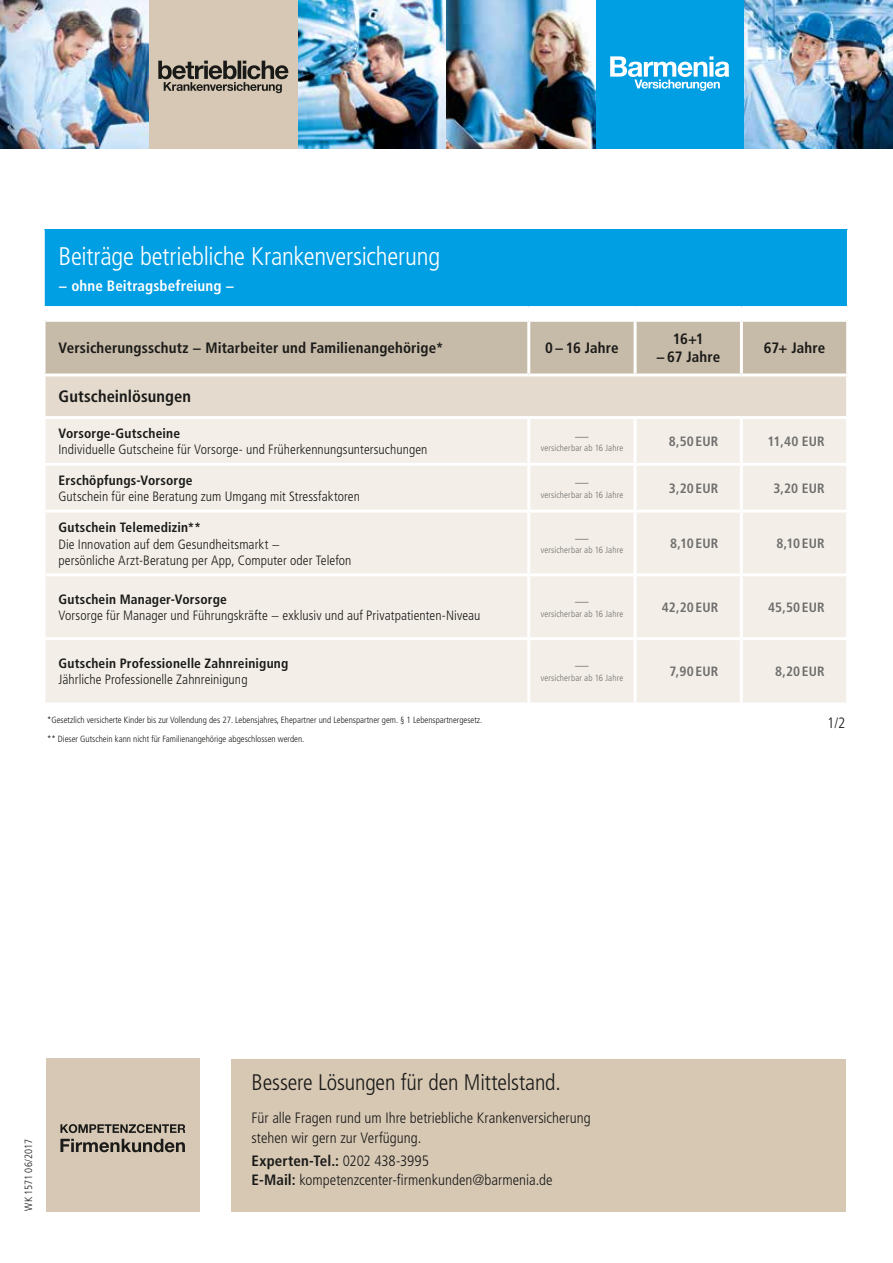
<style>
.page{position:relative;width:893px;height:1263px;background:#fff}
.page>*{position:absolute;margin:0;border:0;box-sizing:border-box;transform-origin:0 0}
.t1{font:300 condensed 25.5px "Frutiger LT Std";letter-spacing:-.01em;color:#fff}
.t2{font:300 condensed 22.5px "Frutiger LT Std";letter-spacing:-.005em;color:#1a1a18}
.t3{font:700 condensed 16.5px "Frutiger LT Std";letter-spacing:.005em;color:#1a1a18}
.t4{font:300 condensed 15px/19.5px "Frutiger LT Std";color:#1a1a18}
.t5{font:700 condensed 15px/18px "Frutiger LT Std";letter-spacing:.01em;color:#1a1a18;text-align:center}
.t6{font:700 condensed 15px "Frutiger LT Std";letter-spacing:.01em;color:#fff}
.t7{font:300 condensed 13.5px/16.2px "Frutiger LT Std";letter-spacing:.005em;color:#1a1a18}
.t8{font:700 condensed 13.5px "Frutiger LT Std";letter-spacing:.015em;color:#1a1a18}
.t9{font:700 condensed 13.5px "Frutiger LT Std";letter-spacing:.01em;color:#6f6f6e}
.t10{font:300 condensed 13.5px "Frutiger LT Std";color:#6f6f6e}
.t11{font:300 condensed 10.5px "Frutiger LT Std";letter-spacing:-.01em;color:#1a1a18}
.t12{font:300 condensed 9px/19.5px "Frutiger LT Std";color:#1a1a18}
.t13{font:300 condensed 9px "Frutiger LT Std";letter-spacing:.02em;color:#6f6f6e}
.s1{font-weight:700}
</style>
<div class="page">
<div style="left:583px;top:0;width:170px;height:149px;background:#009ee3"></div>
<img style="left:298px;top:0;width:148px;height:149px">
<img style="left:0;top:0;width:149px;height:149px">
<img style="left:446px;top:0;width:149px;height:149px">
<img style="left:744px;top:0;width:149px;height:149px">
<svg style="left:610px;top:56px;width:119px;height:35px"></svg>
<div style="left:44px;top:230px;width:804px;height:78px;background:#009ee3"></div>
<div style="left:44px;top:375px;width:804px;height:42px;background:#e4dacd"></div>
<div style="left:46px;top:419px;width:800px;height:283px;background:#f3eee8"></div>
<hr style="left:43px;top:230px;width:2px;height:76px;background:#fff">
<hr style="left:847px;top:230px;width:1px;height:76px;background:#fff">
<div style="left:46px;top:322px;width:800px;height:51px;background:#c6baa8"></div>
<hr style="left:527px;top:322px;width:3px;height:51px;background:#fff">
<hr style="left:634px;top:322px;width:3px;height:51px;background:#fff">
<hr style="left:740px;top:322px;width:3px;height:51px;background:#fff">
<hr style="left:740px;top:419px;width:3px;height:44px;background:#fff">
<hr style="left:43px;top:463px;width:484px;height:3px;background:#fff">
<hr style="left:527px;top:419px;width:3px;height:44px;background:#fff">
<hr style="left:634px;top:419px;width:3px;height:44px;background:#fff">
<hr style="left:527px;top:463px;width:110px;height:3px;background:#fff">
<hr style="left:527px;top:466px;width:3px;height:44px;background:#fff">
<hr style="left:634px;top:466px;width:3px;height:44px;background:#fff">
<hr style="left:637px;top:463px;width:104px;height:3px;background:#fff">
<hr style="left:741px;top:463px;width:108px;height:3px;background:#fff">
<hr style="left:740px;top:466px;width:3px;height:44px;background:#fff">
<hr style="left:527px;top:513px;width:3px;height:60px;background:#fff">
<hr style="left:634px;top:513px;width:3px;height:62px;background:#fff">
<hr style="left:527px;top:576px;width:3px;height:61px;background:#fff">
<hr style="left:634px;top:575px;width:3px;height:62px;background:#fff">
<hr style="left:635px;top:510px;width:106px;height:3px;background:#fff">
<hr style="left:741px;top:510px;width:108px;height:3px;background:#fff">
<hr style="left:740px;top:513px;width:3px;height:60px;background:#fff">
<hr style="left:637px;top:573px;width:104px;height:3px;background:#fff">
<hr style="left:741px;top:573px;width:108px;height:3px;background:#fff">
<hr style="left:740px;top:576px;width:3px;height:61px;background:#fff">
<hr style="left:635px;top:637px;width:106px;height:3px;background:#fff">
<hr style="left:741px;top:637px;width:108px;height:3px;background:#fff">
<hr style="left:740px;top:640px;width:3px;height:62px;background:#fff">
<hr style="left:527px;top:640px;width:3px;height:62px;background:#fff">
<hr style="left:634px;top:640px;width:3px;height:62px;background:#fff">
<hr style="left:43px;top:306px;width:486px;height:3px;background:#fff">
<hr style="left:529px;top:306px;width:106px;height:3px;background:#fff">
<hr style="left:635px;top:306px;width:106px;height:3px;background:#fff">
<hr style="left:741px;top:306px;width:108px;height:3px;background:#fff">
<hr style="left:43px;top:376px;width:3px;height:40px;background:#fff">
<hr style="left:43px;top:373px;width:486px;height:3px;background:#fff">
<hr style="left:529px;top:373px;width:106px;height:3px;background:#fff">
<hr style="left:635px;top:373px;width:106px;height:3px;background:#fff">
<hr style="left:741px;top:373px;width:108px;height:3px;background:#fff">
<hr style="left:43px;top:510px;width:486px;height:3px;background:#fff">
<hr style="left:529px;top:510px;width:106px;height:3px;background:#fff">
<hr style="left:46px;top:573px;width:483px;height:3px;background:#fff">
<hr style="left:529px;top:573px;width:105px;height:3px;background:#fff">
<hr style="left:43px;top:637px;width:486px;height:3px;background:#fff">
<hr style="left:529px;top:637px;width:106px;height:3px;background:#fff">
<hr style="left:846px;top:376px;width:3px;height:40px;background:#fff">
<hr style="left:43px;top:416px;width:486px;height:3px;background:#fff">
<hr style="left:529px;top:416px;width:106px;height:3px;background:#fff">
<hr style="left:635px;top:416px;width:106px;height:3px;background:#fff">
<hr style="left:741px;top:416px;width:108px;height:3px;background:#fff">
<div style="left:149px;top:0;width:149px;height:149px;background:#d6c8b4"></div>
<svg style="left:158px;top:61px;width:130px;height:32px"></svg>
<div style="left:231px;top:1059px;width:614px;height:153px;background:#d7c8b4"></div>
<div style="left:46px;top:1058px;width:153px;height:154px;background:#d6c8b4"></div>
<svg style="left:60px;top:1139px;width:125px;height:13px"></svg>
<svg style="left:60px;top:1124px;width:125px;height:9px"></svg>
<h1 class="t1" style="left:59px;top:242px;width:383px">Beiträge betriebliche Krankenversicherung</h1>
<p class="t6" style="left:59px;top:277px;width:177px">− ohne Beitragsbefreiung −</p>
<p class="t5" style="left:59px;top:339px;width:386px">Versicherungsschutz − Mitarbeiter und Familienangehörige*</p>
<p class="t5" style="left:545px;top:339px;width:75px">0−16 Jahre</p>
<p class="t5" style="left:656px;top:330px;width:66px">16+1<br>−67 Jahre</p>
<p class="t5" style="left:764px;top:339px;width:63px">67+ Jahre</p>
<p class="t3" style="left:59px;top:387px;width:134px">Gutscheinlösungen</p>
<p class="t8" style="left:59px;top:425px;width:123px">Vorsorge-Gutscheine</p>
<p class="t7" style="left:59px;top:441px;width:370px">Individuelle Gutscheine für Vorsorge- und Früherkennungsuntersuchungen</p>
<p class="t9" style="left:669px;top:433px;width:51px">8,50EUR</p>
<p class="t9" style="left:767px;top:433px;width:59px">11,40 EUR</p>
<p class="t10" style="left:575px;top:428px;width:15px">—</p>
<p class="t13" style="left:541px;top:443px;width:84px">versicherbar ab 16 Jahre</p>
<p class="t8" style="left:59px;top:472px;width:136px">Erschöpfungs-Vorsorge</p>
<p class="t7" style="left:59px;top:488px;width:303px">Gutschein für eine Beratung zum Umgang mit Stressfaktoren</p>
<p class="t10" style="left:575px;top:475px;width:15px">—</p>
<p class="t13" style="left:541px;top:490px;width:84px">versicherbar ab 16 Jahre</p>
<p class="t8" style="left:59px;top:520px;width:144px">Gutschein Telemedizin**</p>
<p class="t7" style="left:59px;top:536px;width:295px">Die Innovation auf dem Gesundheitsmarkt −<br>persönliche Arzt-Beratung per App, Computer oder Telefon</p>
<p class="t10" style="left:575px;top:530px;width:15px">—</p>
<p class="t13" style="left:541px;top:545px;width:84px">versicherbar ab 16 Jahre</p>
<p class="t8" style="left:59px;top:592px;width:170px">Gutschein Manager-Vorsorge</p>
<p class="t7" style="left:59px;top:608px;width:423px">Vorsorge für Manager und Führungskräfte − exklusiv und auf Privatpatienten-Niveau</p>
<p class="t8" style="left:59px;top:655px;width:231px">Gutschein Professionelle Zahnreinigung</p>
<p class="t7" style="left:59px;top:672px;width:191px">Jährliche Professionelle Zahnreinigung</p>
<p class="t10" style="left:575px;top:594px;width:15px">—</p>
<p class="t13" style="left:541px;top:609px;width:84px">versicherbar ab 16 Jahre</p>
<p class="t10" style="left:575px;top:658px;width:15px">—</p>
<p class="t13" style="left:541px;top:673px;width:84px">versicherbar ab 16 Jahre</p>
<p class="t9" style="left:669px;top:480px;width:51px">3,20EUR</p>
<p class="t9" style="left:773px;top:480px;width:53px">3,20 EUR</p>
<p class="t9" style="left:670px;top:535px;width:50px">8,10EUR</p>
<p class="t9" style="left:776px;top:535px;width:50px">8,10EUR</p>
<p class="t9" style="left:662px;top:599px;width:58px">42,20EUR</p>
<p class="t9" style="left:768px;top:599px;width:58px">45,50EUR</p>
<p class="t9" style="left:670px;top:663px;width:50px">7,90EUR</p>
<p class="t9" style="left:775px;top:663px;width:51px">8,20EUR</p>
<p class="t12" style="left:47px;top:710px;width:437px">*Gesetzlich versicherte Kinder bis zur Vollendung des 27. Lebensjahres, Ehepartner und Lebenspartner gem. § 1 Lebenspartnergesetz. ** Dieser Gutschein kann nicht für Familienangehörige abgeschlossen werden.</p>
<p class="t4" style="left:827px;top:714px;width:20px">1/2</p>
<p class="t11" style="left:23px;top:1211px;width:73px;rotate:-90deg">WK 1571 06/2017</p>
<h2 class="t2" style="left:252px;top:1070px;width:311px">Bessere Lösungen für den Mittelstand.</h2>
<p class="t4" style="left:252px;top:1109px;width:341px">Für alle Fragen rund um Ihre betriebliche Krankenversicherung stehen wir gern zur Verfügung.</p>
<p class="t4" style="left:252px;top:1151px;width:303px"><span class="s1">Experten-Tel.:</span> 0202 438-3995<br><span class="s1">E-Mail:</span> kompetenzcenter-firmenkunden@barmenia.de</p>
</div>
